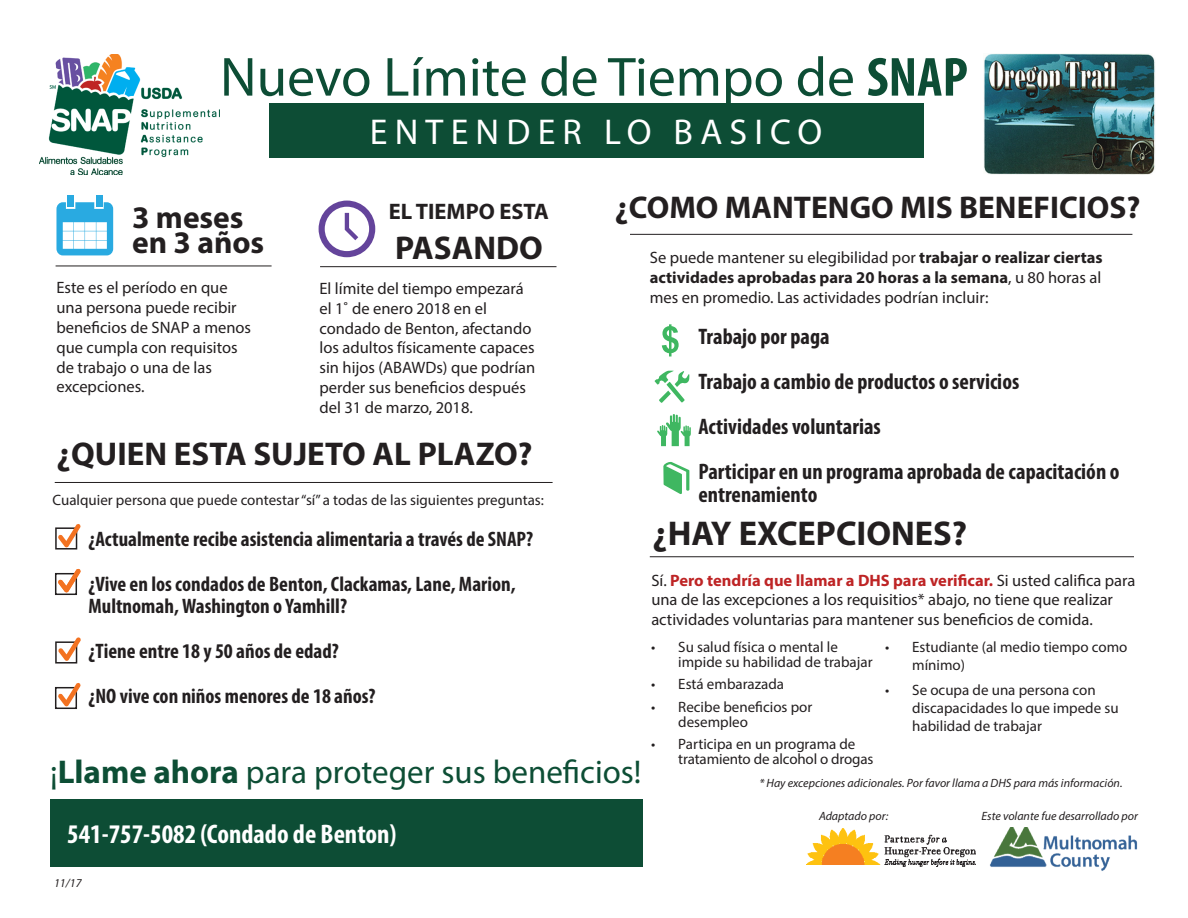
<style>
.page{position:relative;width:1188px;height:918px;background:#fff}
.page>*{position:absolute;margin:0;border:0;box-sizing:border-box;transform-origin:0 0}
.t1{font:55.5px "Myriad Pro";color:#0d4d35}
.t2{font:36px "Myriad Pro";letter-spacing:.2em;color:#fff}
.t3{font:700 34.5px "Myriad Pro";color:#231f20}
.t4{font:33px "Myriad Pro";color:#0d4e35}
.t5{font:700 33px "Myriad Pro";color:#231f20}
.t6{font:700 31.5px/25.5px "Myriad Pro";color:#231f20}
.t7{font:700 condensed 27px "Myriad Pro";color:#fff}
.t8{font:700 condensed 22.5px/45px "Myriad Pro";color:#231f20}
.t9{font:700 22.5px "Myriad Pro";color:#231f20}
.t10{font:700 condensed 21px/45px "Myriad Pro";color:#231f20}
.t11{font:16.5px/19.8px "Myriad Pro";color:#231f20}
.t12{font:15px/15px "Myriad Pro";color:#231f20}
.t13{font:italic 12px "Myriad Pro";color:#231f20}
.s1{font-weight:700;font-stretch:condensed}
.s2{font-weight:700}
.s3{font-weight:700;color:#be2425}
</style>
<div class="page">
<img style="left:990px;top:827px;width:148px;height:44px">
<img style="left:40px;top:54px;width:180px;height:121px">
<div style="left:96px;top:196px;width:6px;height:11px;background:#29aae1"></div>
<svg style="left:56px;top:202px;width:57px;height:53px"></svg>
<div style="left:68px;top:196px;width:6px;height:11px;background:#29aae1"></div>
<hr style="left:56px;top:266px;width:216px;height:1px;background:#231f20">
<hr style="left:320px;top:266px;width:237px;height:1px;background:#231f20">
<hr style="left:55px;top:482px;width:498px;height:1px;background:#231f20">
<hr style="left:630px;top:234px;width:502px;height:1px;background:#231f20">
<hr style="left:650px;top:556px;width:484px;height:1px;background:#231f20">
<div style="left:269px;top:103px;width:655px;height:54px;background:#0d4d35"></div>
<div style="left:55px;top:527px;width:22px;height:23px;border:2px solid #231f20"></div>
<div style="left:55px;top:641px;width:22px;height:23px;border:2px solid #231f20"></div>
<div style="left:55px;top:573px;width:22px;height:22px;border:2px solid #231f20"></div>
<div style="left:55px;top:687px;width:22px;height:22px;border:2px solid #231f20"></div>
<svg style="left:58px;top:637px;width:23px;height:24px"></svg>
<svg style="left:58px;top:683px;width:23px;height:23px"></svg>
<svg style="left:662px;top:324px;width:17px;height:32px"></svg>
<svg style="left:655px;top:371px;width:35px;height:32px"></svg>
<svg style="left:657px;top:414px;width:34px;height:32px"></svg>
<svg style="left:319px;top:201px;width:56px;height:56px"></svg>
<img style="left:984px;top:54px;width:171px;height:121px">
<svg style="left:663px;top:462px;width:26px;height:32px"></svg>
<svg style="left:58px;top:524px;width:23px;height:23px"></svg>
<div style="left:50px;top:799px;width:593px;height:68px;background:#0d4d35"></div>
<svg style="left:58px;top:569px;width:23px;height:23px"></svg>
<img style="left:807px;top:828px;width:169px;height:39px">
<h1 class="t1" style="left:220px;top:43px;width:749px">Nuevo Límite de Tiempo de <span class="s1">SNAP</span></h1>
<h2 class="t2" style="left:370px;top:109px;width:454px">ENTENDER LO BASICO</h2>
<h3 class="t6" style="left:615px;top:194px;width:527px">¿COMO MANTENGO MIS BENEFICIOS?</h3>
<h3 class="t6" style="left:132px;top:203px;width:134px">3 meses en 3 años</h3>
<h3 class="t9" style="left:389px;top:197px;width:162px">EL TIEMPO ESTA</h3>
<h3 class="t5" style="left:395px;top:226px;width:149px">PASANDO</h3>
<p class="t11" style="left:650px;top:248px;width:454px;text-align:justify">Se puede mantener su elegibilidad por <span class="s2">trabajar o realizar ciertas actividades aprobadas para 20 horas a la semana</span>, u 80 horas al mes en promedio. Las actividades podrían incluir:</p>
<p class="t11" style="left:56px;top:278px;width:196px">Este es el período en que una persona puede recibir beneficios de SNAP a menos que cumpla con requisitos de trabajo o una de las excepciones.</p>
<p class="t11" style="left:319px;top:278px;width:217px">El límite del tiempo empezará el 1˚ de enero 2018 en el condado de Benton, afectando los adultos físicamente capaces sin hijos (ABAWDs) que podrían perder sus beneficios después del 31 de marzo, 2018.</p>
<h3 class="t8" style="left:698px;top:314px;width:423px">Trabajo por paga<br>Trabajo a cambio de productos o servicios<br>Actividades voluntarias<br>Participar en un programa aprobada de capacitación o</h3>
<h3 class="t8" style="left:698px;top:471px;width:121px">entrenamiento</h3>
<h3 class="t5" style="left:57px;top:432px;width:477px">¿QUIEN ESTA SUJETO AL PLAZO?</h3>
<p class="t12" style="left:53px;top:492px;width:493px">Cualquier persona que puede contestar “sí” a todas de las siguientes preguntas:</p>
<p class="t10" style="left:88px;top:516px;width:446px">¿Actualmente recibe asistencia alimentaria a través de SNAP? ¿Vive en los condados de Benton, Clackamas, Lane, Marion,</p>
<p class="t10" style="left:88px;top:583px;width:289px">Multnomah, Washington o Yamhill? ¿Tiene entre 18 y 50 años de edad?<br>¿NO vive con niños menores de 18 años?</p>
<h3 class="t3" style="left:652px;top:511px;width:316px">¿HAY EXCEPCIONES?</h3>
<p class="t11" style="left:651px;top:570px;width:486px">Sí. <span class="s3">Pero tendría que llamar a DHS para verificar.</span> Si usted califica para una de las excepciones a los requisitios* abajo, no tiene que realizar actividades voluntarias para mantener sus beneficios de comida.</p>
<p class="t12" style="left:678px;top:639px;width:196px;text-indent:-27px">• Su salud física o mental le impide su habilidad de trabajar</p>
<p class="t12" style="left:651px;top:676px;width:134px">• Está embarazada</p>
<p class="t12" style="left:678px;top:699px;width:136px;text-indent:-27px">• Recibe beneficios por desempleo</p>
<p class="t12" style="left:678px;top:736px;width:197px;text-indent:-27px">• Participa en un programa de tratamiento de alcohol o drogas</p>
<p class="t12" style="left:912px;top:637px;width:217px;line-height:18px;text-indent:-27px">• Estudiante (al medio tiempo como mínimo)</p>
<p class="t12" style="left:912px;top:681px;width:208px;line-height:18px;text-indent:-27px">• Se ocupa de una persona con discapacidades lo que impede su habilidad de trabajar</p>
<h3 class="t4" style="left:50px;top:751px;width:593px">¡<span class="s2">Llame ahora</span> para proteger sus beneficios!</h3>
<h3 class="t7" style="left:67px;top:818px;width:331px">541-757-5082 (Condado de Benton)</h3>
<p class="t13" style="left:759px;top:775px;width:365px">* Hay excepciones adicionales. Por favor llama a DHS para más información.</p>
<p class="t13" style="left:819px;top:808px;width:71px">Adaptado por:</p>
<p class="t13" style="left:982px;top:808px;width:158px">Este volante fue desarrollado por</p>
<p class="t13" style="left:54px;top:876px;width:29px">11/17</p>
</div>
